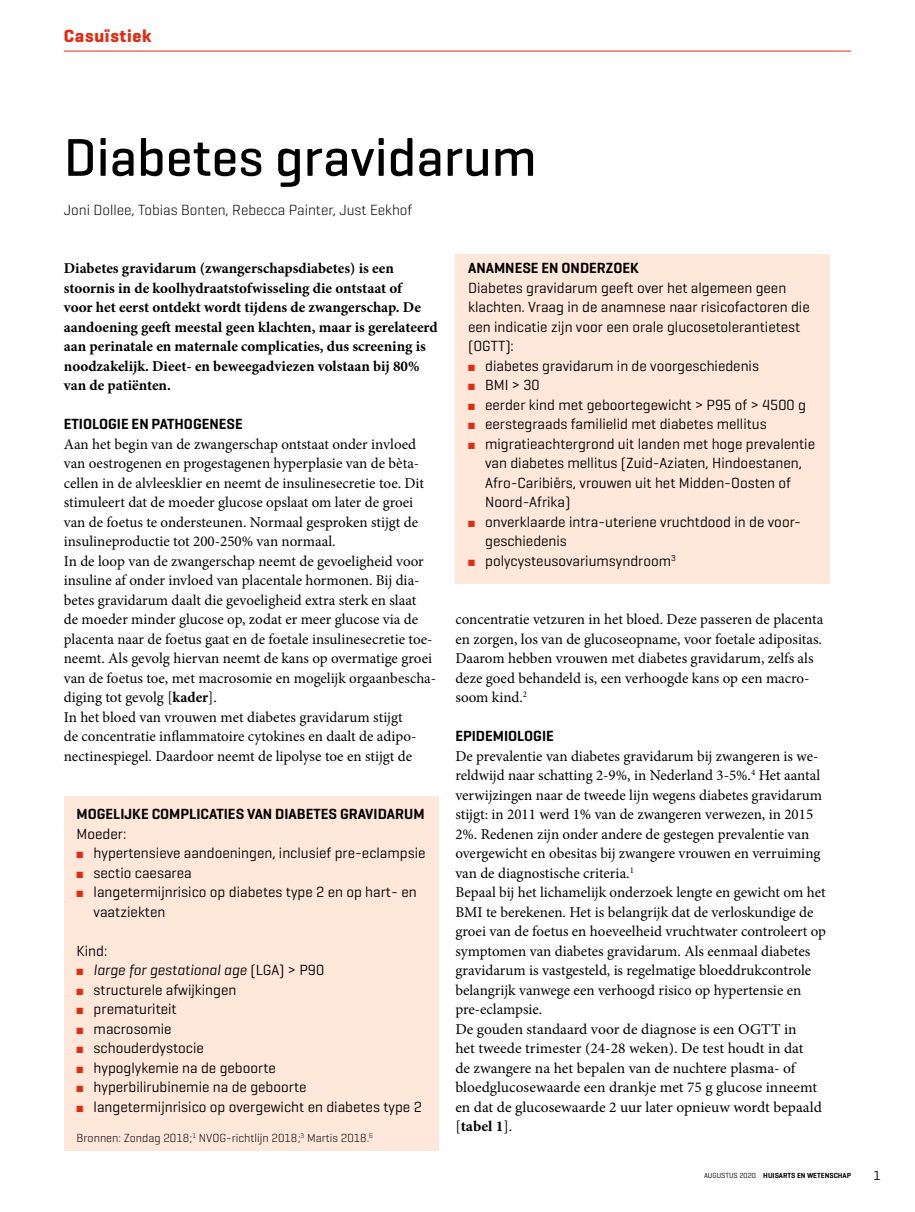
<style>
.page{position:relative;width:915px;height:1212px;background:#fff}
.page>*{position:absolute;margin:0;border:0;box-sizing:border-box;transform-origin:0 0}
.Title_artikelkop{font:500 54px "Geogrotesque";color:#000}
.t1{font:700 18px "Geogrotesque";letter-spacing:.04em;color:#df2d14}
.Para_broodtekst{font:15px/19.5px "Minion Pro";color:#000}
.Para_kadertekst{font:15px/19.5px "Geogrotesque";color:#000}
.Para_intro{font:700 15px/19.5px "Minion Pro";color:#000}
.Box_Heading_kader_ko{font:600 15px "Geogrotesque";color:#000}
.Author_auteur{font:300 15px "Geogrotesque";color:#000}
.SectionHeading_1_tus{font:600 15px "Geogrotesque";color:#000}
.t2{font:italic 15px "Geogrotesque";color:#000}
.t3{font:13.5px "Geogrotesque";color:#000}
.Table_Legend_legenda{font:300 12px "Geogrotesque";color:#000}
.t4{font:600 7.5px "Geogrotesque";color:#000}
.t5{font:7.5px "Geogrotesque";color:#000}
.s1{font-weight:700}
.s2{color:#df2d14}
.s3{font-style:normal}
.s4{font-weight:400}
</style>
<div class="page">
<hr style="left:64px;top:51px;width:786px;height:1px;background:#df2d14">
<div style="left:64px;top:796px;width:374px;height:355px;background:#ffe7da"></div>
<div style="left:455px;top:254px;width:374px;height:329px;background:#ffe7da"></div>
<p class="t1" style="left:64px;top:25px;width:89px">Casuïstiek</p>
<p class="Title_artikelkop" style="left:64px;top:124px;width:474px">Diabetes gravidarum</p>
<p class="Author_auteur" style="left:64px;top:200px;width:350px">Joni Dollee, Tobias Bonten, Rebecca Painter, Just Eekhof</p>
<p class="Para_intro" style="left:64px;top:259px;width:375px">Diabetes gravidarum (zwangerschapsdiabetes) is een stoornis in de koolhydraatstofwisseling die ontstaat of<br>voor het eerst ontdekt wordt tijdens de zwangerschap. De aandoening geeft meestal geen klachten, maar is gerelateerd aan perinatale en maternale complicaties, dus screening is noodzakelijk. Dieet- en beweegadviezen volstaan bij 80% van de patiënten.</p>
<p class="SectionHeading_1_tus" style="left:64px;top:415px;width:180px">ETIOLOGIE EN PATHOGENESE</p>
<p class="Para_broodtekst" style="left:64px;top:434px;width:361px">Aan het begin van de zwangerschap ontstaat onder invloed van oestrogenen en progestagenen hyperplasie van de bèta&shy;cellen in de alvleesklier en neemt de insulinesecretie toe. Dit stimuleert dat de moeder glucose opslaat om later de groei van de foetus te ondersteunen. Normaal gesproken stijgt de insulineproductie tot 200-250% van normaal.</p>
<p class="Para_broodtekst" style="left:64px;top:551px;width:374px">In de loop van de zwangerschap neemt de gevoeligheid voor insuline af onder invloed van placentale hormonen. Bij dia&shy;betes gravidarum daalt die gevoeligheid extra sterk en slaat<br>de moeder minder glucose op, zodat er meer glucose via de placenta naar de foetus gaat en de foetale insulinesecretie toe&shy;neemt. Als gevolg hiervan neemt de kans op overmatige groei van de foetus toe, met macrosomie en mogelijk orgaanbescha&shy;diging tot gevolg [<span class="s1">kader</span>].</p>
<p class="Para_broodtekst" style="left:64px;top:707px;width:352px">In het bloed van vrouwen met diabetes gravidarum stijgt de concentratie inflammatoire cytokines en daalt de adipo&shy;nectinespiegel. Daardoor neemt de lipolyse toe en stijgt de</p>
<p class="Box_Heading_kader_ko" style="left:77px;top:805px;width:349px">MOGELIJKE COMPLICATIES VAN DIABETES GRAVIDARUM</p>
<p class="Para_kadertekst" style="left:77px;top:823px;width:51px">Moeder:</p>
<p class="Para_kadertekst" style="left:77px;top:843px;width:350px"><span class="s2">■</span> hypertensieve aandoeningen, inclusief pre-eclampsie</p>
<p class="Para_kadertekst" style="left:77px;top:862px;width:117px"><span class="s2">■</span> sectio caesarea</p>
<p class="Para_kadertekst" style="left:94px;top:882px;width:324px;text-indent:-17px"><span class="s2">■</span> langetermijnrisico op diabetes type 2 en op hart- en vaatziekten</p>
<p class="Para_kadertekst" style="left:77px;top:940px;width:32px">Kind:</p>
<p class="t2" style="left:77px;top:961px;width:249px"><span class="s2">■</span> large for gestational age <span class="s3">(LGA) &gt; P90</span></p>
<p class="Para_kadertekst" style="left:77px;top:979px;width:161px"><span class="s2">■</span> structurele afwijkingen</p>
<p class="Para_kadertekst" style="left:77px;top:999px;width:102px"><span class="s2">■</span> prematuriteit</p>
<p class="Para_kadertekst" style="left:77px;top:1018px;width:96px"><span class="s2">■</span> macrosomie</p>
<p class="Para_kadertekst" style="left:77px;top:1038px;width:129px"><span class="s2">■</span> schouderdystocie</p>
<p class="Para_kadertekst" style="left:77px;top:1057px;width:201px"><span class="s2">■</span> hypoglykemie na de geboorte</p>
<p class="Para_kadertekst" style="left:77px;top:1077px;width:231px"><span class="s2">■</span> hyperbilirubinemie na de geboorte</p>
<p class="Para_kadertekst" style="left:77px;top:1096px;width:346px"><span class="s2">■</span> langetermijnrisico op overgewicht en diabetes type 2</p>
<p class="Table_Legend_legenda" style="left:77px;top:1130px;width:298px">Bronnen: Zondag 2018;<sup>1</sup> NVOG-richtlijn 2018;<sup>3</sup> Martis 2018.<sup>6</sup></p>
<p class="Box_Heading_kader_ko" style="left:468px;top:259px;width:172px">ANAMNESE EN ONDERZOEK</p>
<p class="Para_kadertekst" style="left:468px;top:277px;width:343px">Diabetes gravidarum geeft over het algemeen geen klachten. Vraag in de anamnese naar risicofactoren die een indicatie zijn voor een orale glucosetolerantietest (OGTT):</p>
<p class="Para_kadertekst" style="left:468px;top:355px;width:292px"><span class="s2">■</span> diabetes gravidarum in de voorgeschiedenis</p>
<p class="Para_kadertekst" style="left:468px;top:375px;width:73px"><span class="s2">■</span> BMI &gt; 30</p>
<p class="Para_kadertekst" style="left:468px;top:394px;width:339px"><span class="s2">■</span> eerder kind met geboortegewicht &gt; P95 of &gt; 4500 g</p>
<p class="Para_kadertekst" style="left:468px;top:414px;width:300px"><span class="s2">■</span> eerstegraads familielid met diabetes mellitus</p>
<p class="Para_kadertekst" style="left:485px;top:433px;width:331px;text-indent:-17px"><span class="s2">■</span> migratieachtergrond uit landen met hoge prevalentie van diabetes mellitus (Zuid-Aziaten, Hindoestanen, Afro-Caribiërs, vrouwen uit het M idden-Oosten of<br>N oord-Afrika)</p>
<p class="Para_kadertekst" style="left:485px;top:511px;width:315px;text-indent:-17px"><span class="s2">■</span> onverklaarde intra-uteriene vruchtdood in de voor&shy;geschiedenis</p>
<p class="Para_kadertekst" style="left:468px;top:550px;width:209px"><span class="s2">■</span> polycysteusovariumsyndroom<sup>3</sup></p>
<p class="Para_broodtekst" style="left:455px;top:610px;width:369px">concentratie vetzuren in het bloed. Deze passeren de placenta en zorgen, los van de glucoseopname, voor foetale adipositas.<br>Daarom hebben vrouwen met diabetes gravidarum, zelfs als deze goed behandeld is, een verhoogde kans op een macro&shy;soom kind.<sup>2</sup></p>
<p class="SectionHeading_1_tus" style="left:455px;top:727px;width:100px">EPIDEMIOLOGIE</p>
<p class="Para_broodtekst" style="left:455px;top:746px;width:368px">De prevalentie van diabetes gravidarum bij zwangeren is we&shy;reldwijd naar schatting 2-9%, in Nederland 3-5%.<sup>4</sup> Het aantal verwijzingen naar de tweede lijn wegens diabetes gravidarum stijgt: in 2011 werd 1% van de zwangeren verwezen, in 2015<br>2%. Redenen zijn onder andere de gestegen prevalentie van overgewicht en obesitas bij zwangere vrouwen en verruiming van de diagnostische criteria.<sup>1</sup></p>
<p class="Para_broodtekst" style="left:455px;top:883px;width:372px">Bepaal bij het lichamelijk onderzoek lengte en gewicht om het BMI te berekenen. Het is belangrijk dat de verloskundige de groei van de foetus en hoeveelheid vruchtwater controleert op symptomen van diabetes gravidarum. Als eenmaal diabetes gravidarum is vastgesteld, is regelmatige bloeddrukcontrole belangrijk vanwege een verhoogd risico op hypertensie en pre-eclampsie.</p>
<p class="Para_broodtekst" style="left:455px;top:1019px;width:368px">De gouden standaard voor de diagnose is een OGTT in<br>het tweede trimester (24-28 weken). De test houdt in dat de zwangere na het bepalen van de nuchtere plasma- of bloedglucosewaarde een drankje met 75 g glucose inneemt en dat de glucosewaarde 2 uur later opnieuw wordt bepaald [<span class="s1">tabel 1</span>].</p>
<p class="t4" style="left:703px;top:1171px;width:148px"><span class="s4">AU GU STU S 2020</span> HUISARTS EN WETENSCHAP</p>
<p class="t5" style="left:715px;top:1171px;width:42px">maand null</p>
<p class="t3" style="left:873px;top:1166px;width:9px">1</p>
</div>
